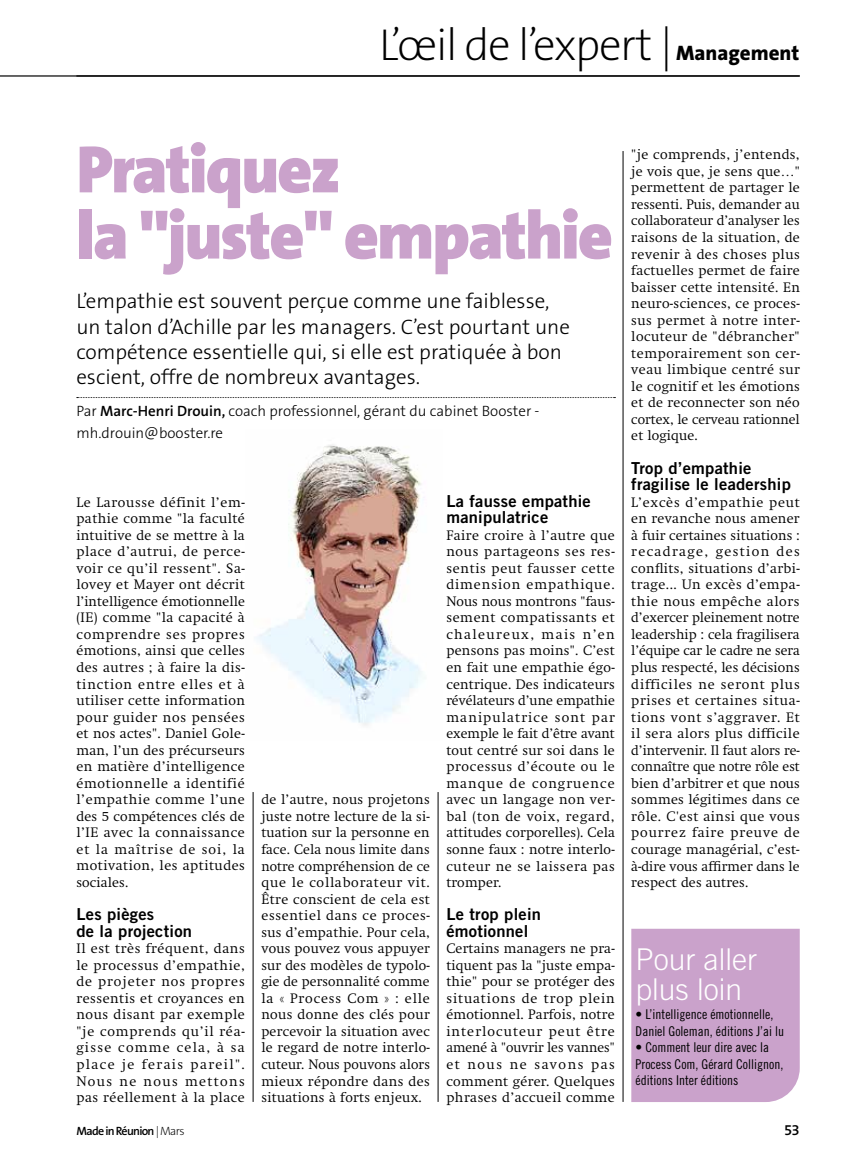
<style>
.page{position:relative;width:851px;height:1170px;background:#fff}
.page>*{position:absolute;margin:0;border:0;box-sizing:border-box;transform-origin:0 0}
.t1{font:900 67.5px/66.2px "The Sans B9";letter-spacing:-.03em;color:#caa2cb}
.t2{font:200 45px "The Sans B2";letter-spacing:-.03em;color:#000}
.t3{font:300 30px/30px "Trade Gothic";color:#fff}
.t4{font:300 21px/25.3px "The Sans B3";color:#000}
.t5{font:16.5px/16.5px "Trade Gothic Bold Two";letter-spacing:.015em;color:#000}
.t6{font:300 15px/22.5px "The Sans B3";color:#000}
.t7{font:600 15px "The Sans B6";color:#000}
.t8{font:300 13.5px/16.5px "Swift";letter-spacing:.025em;color:#000;text-align:justify}
.t9{font:13.5px/16.5px "Trade Gothic Cond Eighteen";color:#000}
.t10{font:600 12px "The Sans B6";letter-spacing:-.06em;color:#000}
.s1{font-family:"The Sans B8";font-weight:800;font-size:21px}
.s2{font-family:"The Sans B6";font-weight:600}
.s3{font-family:"The Sans B2";font-weight:200}
</style>
<div class="page">
<hr style="left:0;top:75px;width:799px;height:2px;background:#000">
<img style="left:256px;top:444px;width:166px;height:281px">
<hr style="left:253px;top:792px;width:1px;height:309px;background:#000">
<hr style="left:438px;top:792px;width:1px;height:309px;background:#000">
<hr style="left:622px;top:151px;width:1px;height:950px;background:#000">
<div style="left:631px;top:928px;width:168px;height:173px;background:#caa2cb"></div>
<svg style="left:77px;top:397px;width:538px;height:1px"></svg>
<h2 class="t2" style="left:379px;top:22px;width:422px">L’œil de l’expert | <span class="s1">Management</span></h2>
<h1 class="t1" style="left:76px;top:139px;width:538px">Pratiquez<br>la "juste" empathie</h1>
<p class="t8" style="left:631px;top:146px;width:170px">"je comprends, j’entends, je vois que, je sens que…" permettent de partager le ressenti. Puis, demander au collaborateur d’analyser les raisons de la situation, de revenir à des choses plus factuelles permet de faire baisser cette intensité. En neuro-sciences, ce proces&shy;sus permet à notre inter&shy;locuteur de "débrancher" temporairement son cer&shy;veau limbique centré sur le cognitif et les émotions et de reconnecter son néo cortex, le cerveau rationnel et logique.</p>
<p class="t5" style="left:631px;top:459px;width:161px">Trop d’empathie fragilise le leadership</p>
<p class="t8" style="left:631px;top:493px;width:170px">L’excès d’empathie peut en revanche nous amener à fuir certaines situations : recadrage, gestion des conflits, situations d’arbi&shy;trage... Un excès d’empa&shy;thie nous empêche alors d’exercer pleinement notre leadership : cela fragilisera l’équipe car le cadre ne sera plus respecté, les décisions difficiles ne seront plus prises et certaines situa&shy;tions vont s’aggraver. Et il sera alors plus difficile d’intervenir. Il faut alors re&shy;connaître que notre rôle est bien d’arbitrer et que nous sommes légitimes dans ce rôle. C'est ainsi que vous pourrez faire preuve de courage managérial, c’est&shy;à-dire vous affirmer dans le respect des autres.</p>
<h3 class="t4" style="left:76px;top:289px;width:495px">L’empathie est souvent perçue comme une faiblesse, un talon d’Achille par les managers. C’est pourtant une compétence essentielle qui, si elle est pratiquée à bon escient, offre de nombreux avantages.</h3>
<p class="t6" style="left:76px;top:400px;width:464px">Par <span class="s2">Marc-Henri Drouin,</span> coach professionnel, gérant du cabinet Booster - mh.drouin@booster.re</p>
<p class="t5" style="left:446px;top:492px;width:146px">La fausse empathie manipulatrice</p>
<p class="t8" style="left:446px;top:527px;width:170px">Faire croire à l’autre que nous partageons ses res&shy;sentis peut fausser cette dimension empathique.<br>Nous nous montrons "faus&shy;sement compatissants et chaleureux, mais n’en pensons pas moins". C’est en fait une empathie égo&shy;centrique. Des indicateurs révélateurs d’une empathie manipulatrice sont par exemple le fait d’être avant tout centré sur soi dans le processus d’écoute ou le manque de congruence avec un langage non ver&shy;bal (ton de voix, regard, attitudes corporelles). Cela sonne faux : notre interlo&shy;cuteur ne se laissera pas tromper.</p>
<p class="t5" style="left:446px;top:905px;width:96px">Le trop plein émotionnel</p>
<p class="t8" style="left:446px;top:940px;width:170px">Certains managers ne pra&shy;tiquent pas la "juste empa&shy;thie" pour se protéger des situations de trop plein émotionnel. Parfois, notre interlocuteur peut être amené à "ouvrir les vannes" et nous ne savons pas comment gérer. Quelques phrases d’accueil comme</p>
<p class="t8" style="left:76px;top:493px;width:170px">Le Larousse définit l’em&shy;pathie comme "la faculté intuitive de se mettre à la place d’autrui, de perce&shy;voir ce qu’il ressent". Sa&shy;lovey et Mayer ont décrit l’intelligence émotionnelle (IE) comme "la capacité à comprendre ses propres émotions, ainsi que celles des autres ; à faire la dis&shy;tinction entre elles et à utiliser cette information pour guider nos pensées et nos actes". Daniel Gole&shy;man, l’un des précurseurs en matière d’intelligence émotionnelle a identifié l’empathie comme l’une des 5 compétences clés de l’IE avec la connaissance et la maîtrise de soi, la motivation, les aptitudes sociales.</p>
<p class="t5" style="left:76px;top:905px;width:117px">Les pièges<br>de la projection</p>
<p class="t8" style="left:76px;top:940px;width:170px">Il est très fréquent, dans le processus d’empathie, de projeter nos propres ressentis et croyances en nous disant par exemple "je comprends qu’il réa&shy;gisse comme cela, à sa place je ferais pareil".<br>Nous ne nous mettons pas réellement à la place</p>
<h3 class="t3" style="left:635px;top:943px;width:123px">Pour aller plus loin</h3>
<p class="t8" style="left:261px;top:791px;width:170px">de l’autre, nous projetons juste notre lecture de la si&shy;tuation sur la personne en face. Cela nous limite dans notre compréhension de ce que le collaborateur vit.<br>Être conscient de cela est essentiel dans ce proces&shy;sus d’empathie. Pour cela, vous pouvez vous appuyer sur des modèles de typolo&shy;gie de personnalité comme la « Process Com » : elle nous donne des clés pour percevoir la situation avec le regard de notre interlo&shy;cuteur. Nous pouvons alors mieux répondre dans des situations à forts enjeux.</p>
<p class="t9" style="left:635px;top:1006px;width:150px">• L’intelligence émotionnelle,<br>Daniel Goleman, éditions J’ai lu</p>
<p class="t9" style="left:635px;top:1039px;width:149px">• Comment leur dire avec la<br>Process Com, Gérard Collignon, éditions Inter éditions</p>
<p class="t10" style="left:77px;top:1124px;width:109px">Made in Réunion <span class="s3">| Mars</span></p>
<p class="t7" style="left:784px;top:1122px;width:17px">53</p>
</div>
